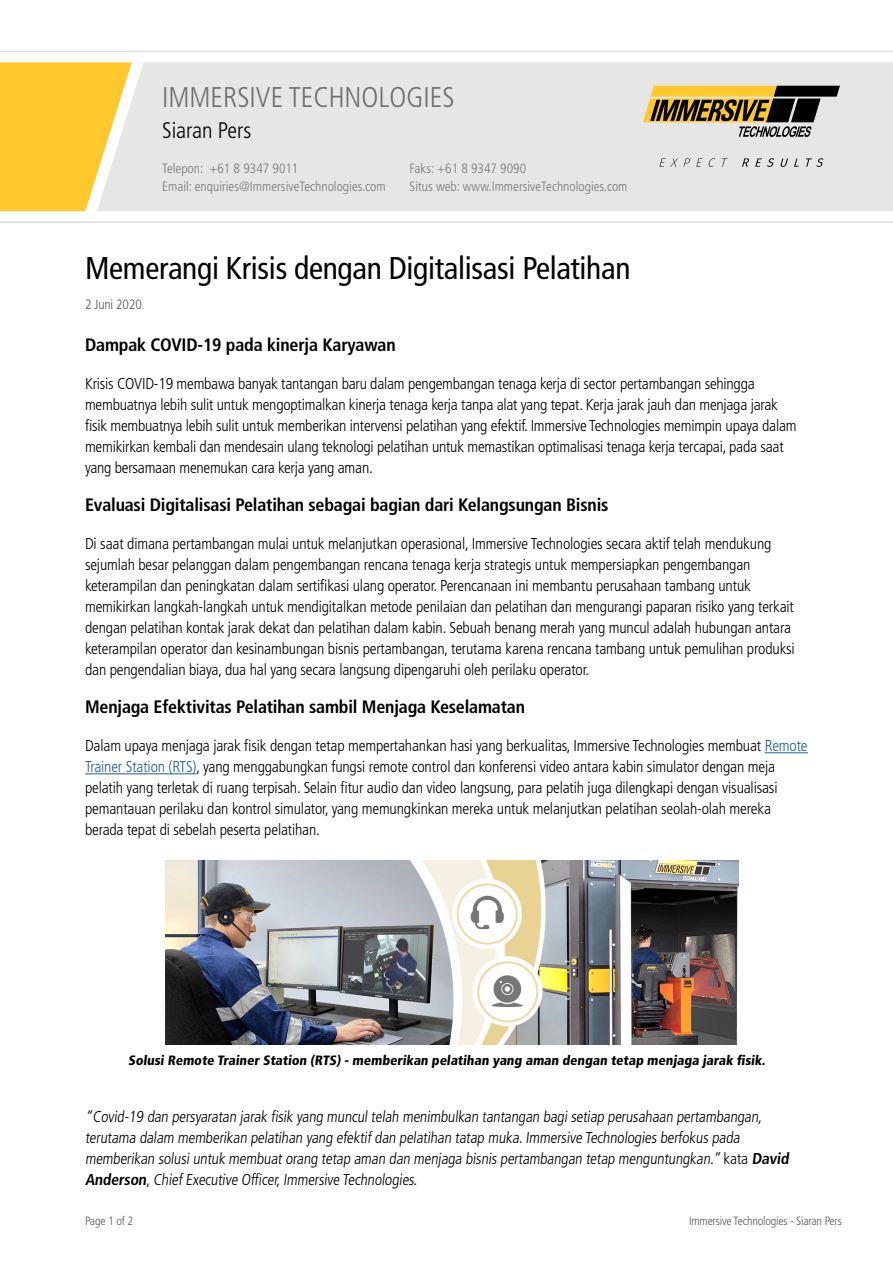
<style>
.page{position:relative;width:893px;height:1263px;background:#fff}
.page>*{position:absolute;margin:0;border:0;box-sizing:border-box;transform-origin:0 0}
.t1{font:condensed 31.5px "Frutiger LT Std";letter-spacing:-.01em;color:#000}
.t2{font:300 condensed 28.5px "Frutiger LT Std";color:#6d6e71}
.t3{font:300 condensed 22.5px "Frutiger LT Std";color:#000}
.t4{font:700 condensed 18px "Frutiger LT Std";letter-spacing:-.01em;color:#000}
.t5{font:300 condensed 15.75px/21px "Frutiger LT Std";letter-spacing:-.01em;color:#000}
.t6{font:300 condensed 13.5px/18px "Frutiger LT Std";color:#77787b}
.t7{font:900 condensed 13.5px "Frutiger";color:#000}
.t8{font:300 condensed 13.5px "Frutiger LT Std";letter-spacing:-.01em;color:#58595b}
.t9{font:300 condensed 12px "Frutiger LT Std";letter-spacing:-.015em;color:#58595b}
.s1{color:#215e9e}
.s2{font-weight:700}
</style>
<div class="page">
<div style="left:0;top:62px;width:97px;height:149px;background:#ffc82c"></div>
<div style="left:97px;top:62px;width:796px;height:149px;background:#e5e6e5"></div>
<hr style="left:0;top:51px;width:893px;height:1px;background:#dcddde">
<hr style="left:0;top:221px;width:893px;height:2px;background:#dcddde">
<svg style="left:643px;top:86px;width:197px;height:51px;background:#998b60"></svg>
<svg style="left:659px;top:158px;width:31px;height:9px"></svg>
<svg style="left:696px;top:158px;width:7px;height:9px"></svg>
<svg style="left:709px;top:158px;width:6px;height:9px"></svg>
<svg style="left:722px;top:158px;width:6px;height:9px"></svg>
<svg style="left:742px;top:158px;width:7px;height:9px"></svg>
<svg style="left:755px;top:158px;width:19px;height:9px"></svg>
<svg style="left:780px;top:158px;width:8px;height:9px"></svg>
<svg style="left:794px;top:158px;width:5px;height:9px"></svg>
<svg style="left:806px;top:158px;width:17px;height:9px"></svg>
<hr style="left:765px;top:752px;width:43px;height:1px;background:#215e9e">
<hr style="left:85px;top:773px;width:112px;height:1px;background:#215e9e">
<img style="left:165px;top:860px;width:573px;height:184px">
<h2 class="t2" style="left:162px;top:81px;width:294px">IMMERSIVE TECHNOLOGIES</h2>
<h3 class="t3" style="left:162px;top:118px;width:91px">Siaran Pers</h3>
<p class="t6" style="left:162px;top:160px;width:138px">Telepon: +61 8 9347 9011</p>
<p class="t6" style="left:410px;top:160px;width:118px">Faks: +61 8 9347 9090</p>
<p class="t6" style="left:162px;top:178px;width:225px">Email: enquiries@ImmersiveTechnologies.com</p>
<p class="t6" style="left:410px;top:178px;width:219px">Situs web: www.ImmersiveTechnologies.com</p>
<h3 class="t3" style="left:162px;top:118px;width:121px">Media R lease</h3>
<p class="t6" style="left:162px;top:160px;width:131px">Phone: +61 8 9347 9016</p>
<p class="t6" style="left:410px;top:160px;width:194px;text-indent:11px">x: +61 8 9347 9090<br>Web: www.ImmersiveTechnologies.com</p>
<h1 class="t1" style="left:85px;top:249px;width:547px">Memerangi Krisis dengan Digitalisasi Pelatihan</h1>
<p class="t8" style="left:85px;top:297px;width:58px">2 Juni 2020</p>
<p class="t4" style="left:85px;top:334px;width:312px">Dampak COVID-19 pada kinerja Karyawan</p>
<p class="t5" style="left:85px;top:373px;width:713px">Krisis COVID-19 membawa banyak tantangan baru dalam pengembangan tenaga kerja di sector pertambangan sehingga membuatnya lebih sulit untuk mengoptimalkan kinerja tenaga kerja tanpa alat yang tepat. Kerja jarak jauh dan menjaga jarak fisik membuatnya lebih sulit untuk memberikan intervensi pelatihan yang efektif. Immersive Technologies memimpin upaya dalam memikirkan kembali dan mendesain ulang teknologi pelatihan untuk memastikan optimalisasi tenaga kerja tercapai, pada saat yang bersamaan menemukan cara kerja yang aman.</p>
<p class="t4" style="left:85px;top:494px;width:525px">Evaluasi Digitalisasi Pelatihan sebagai bagian dari Kelangsungan Bisnis</p>
<p class="t5" style="left:85px;top:533px;width:711px">Di saat dimana pertambangan mulai untuk melanjutkan operasional, Immersive Technologies secara aktif telah mendukung sejumlah besar pelanggan dalam pengembangan rencana tenaga kerja strategis untuk mempersiapkan pengembangan keterampilan dan peningkatan dalam sertifikasi ulang operator. Perencanaan ini membantu perusahaan tambang untuk memikirkan langkah-langkah untuk mendigitalkan metode penilaian dan pelatihan dan mengurangi paparan risiko yang terkait dengan pelatihan kontak jarak dekat dan pelatihan dalam kabin. Sebuah benang merah yang muncul adalah hubungan antara keterampilan operator dan kesinambungan bisnis pertambangan, terutama karena rencana tambang untuk pemulihan produksi dan pengendalian biaya, dua hal yang secara langsung dipengaruhi oleh perilaku operator.</p>
<p class="t4" style="left:85px;top:696px;width:441px">Menjaga Efektivitas Pelatihan sambil Menjaga Keselamatan</p>
<p class="t5" style="left:85px;top:735px;width:724px">Dalam upaya menjaga jarak fisik dengan tetap mempertahankan hasi yang berkualitas, Immersive Technologies membuat <span class="s1">Remote Trainer Station (RTS)</span>, yang menggabungkan fungsi remote control dan konferensi video antara kabin simulator dengan meja pelatih yang terletak di ruang terpisah. Selain fitur audio dan video langsung, para pelatih juga dilengkapi dengan visualisasi pemantauan perilaku dan kontrol simulator, yang memungkinkan mereka untuk melanjutkan pelatihan seolah-olah mereka berada tepat di sebelah peserta pelatihan.</p>
<p class="t7" style="left:128px;top:1052px;width:641px">Solusi Remote Trainer Station (RTS) - memberikan pelatihan yang aman dengan tetap menjaga jarak fisik.</p>
<p class="t5" style="left:85px;top:1106px;width:708px">“Covid-19 dan persyaratan jarak fisik yang muncul telah menimbulkan tantangan bagi setiap perusahaan pertambangan, terutama dalam memberikan pelatihan yang efektif dan pelatihan tatap muka.Immersive Technologies berfokus pada memberikan solusi untuk membuat orang tetap aman dan menjaga bisnis pertambangan tetap menguntungkan.” kata <span class="s2">David Anderson</span>,Chief Executive Officer,Immersive Technologies.</p>
<p class="t9" style="left:85px;top:1214px;width:50px">Page 1 of 2</p>
<p class="t9" style="left:689px;top:1214px;width:154px">Immersive Technologies - Siaran Pers</p>
</div>
